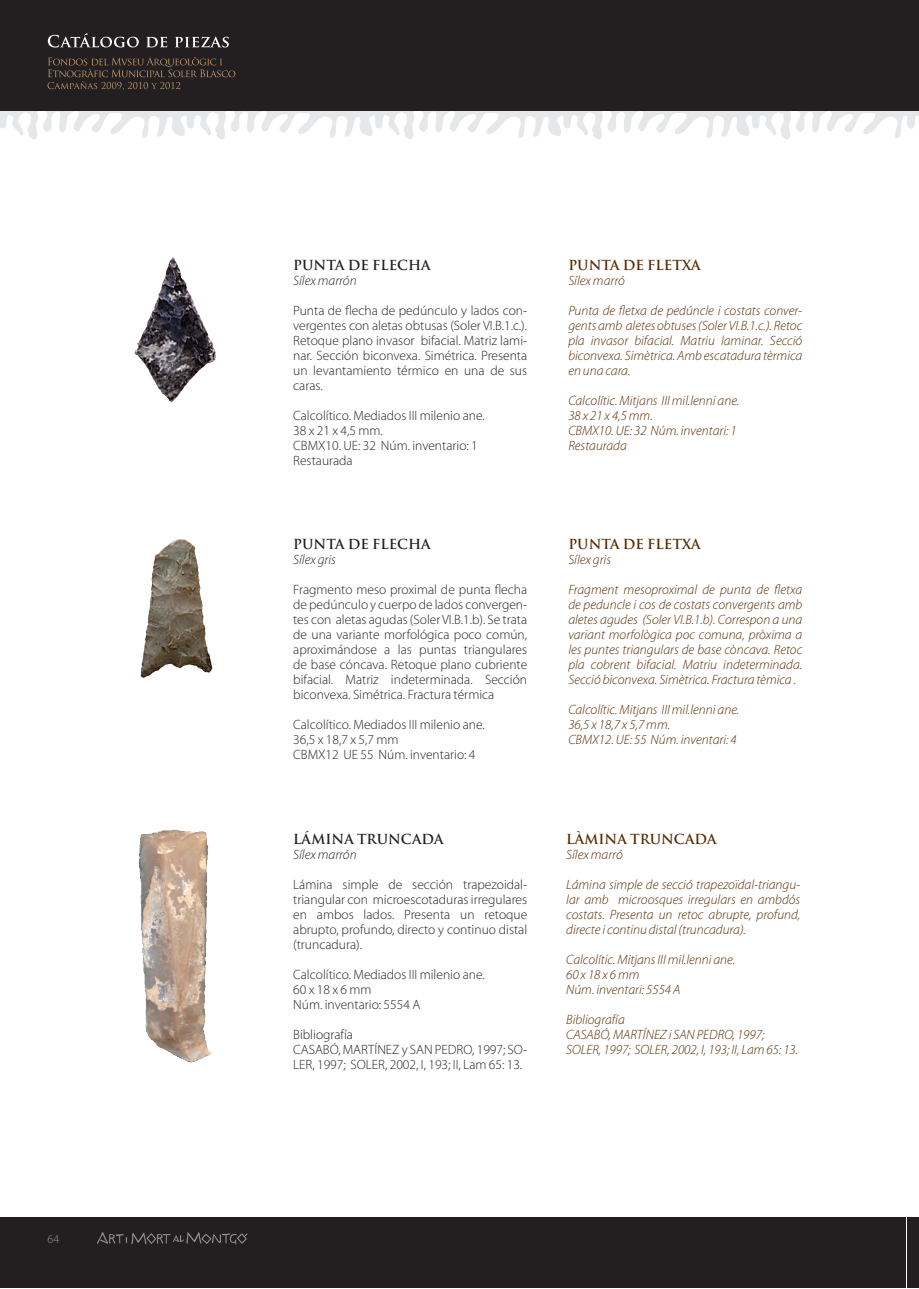
<style>
.page{position:relative;width:919px;height:1289px;background:#fff}
.page>*{position:absolute;margin:0;border:0;box-sizing:border-box;transform-origin:0 0}
.t1{font:300 13.5px/15px "Myriad Pro";color:#231f20}
.t2{font:italic 300 13.5px/15px "Myriad Pro";color:#552b00}
.t3{font:700 13.5px "Trajan Pro";color:#231f20}
.t4{font:700 13.5px "Trajan Pro";color:#552b00}
.t5{font:italic 300 13.5px "Myriad Pro";color:#231f20}
.t6{font:300 12px "Myriad Pro";color:#939598}
.s1{font-style:italic}
</style>
<div class="page">
<div style="left:1px;top:1217px;width:905px;height:71px;background:#231f20"></div>
<div style="left:0;top:0;width:906px;height:110px;background:#231f20"></div>
<svg style="left:48px;top:33px;width:91px;height:14px"></svg>
<svg style="left:146px;top:37px;width:21px;height:10px"></svg>
<svg style="left:175px;top:37px;width:54px;height:10px"></svg>
<svg style="left:47px;top:57px;width:188px;height:33px"></svg>
<svg style="left:97px;top:1232px;width:150px;height:12px"></svg>
<div style="left:906px;top:1217px;width:12px;height:71px;background:#231f20"></div>
<svg style="left:0;top:110px;width:918px;height:29px"></svg>
<div style="left:906px;top:0;width:12px;height:110px;background:#231f20"></div>
<img style="left:134px;top:257px;width:82px;height:145px">
<img style="left:139px;top:829px;width:73px;height:234px">
<img style="left:140px;top:539px;width:73px;height:139px">
<p class="t6" style="left:48px;top:1231px;width:13px">64</p>
<p class="t3" style="left:293px;top:256px;width:139px">PUNTA DE FLECHA</p>
<p class="t5" style="left:293px;top:272px;width:65px">Sílex marrón</p>
<p class="t1" style="left:293px;top:302px;width:235px;text-align:justify">Punta de flecha de pedúnculo y lados con&shy;vergentes con aletas obtusas (Soler VI.B.1.c.).<br>Retoque plano invasor bifacial. Matriz lami&shy;nar. Sección biconvexa. Simétrica. Presenta un levantamiento térmico en una de sus caras.</p>
<p class="t1" style="left:293px;top:407px;width:193px">Calcolítico. Mediados III milenio ane.<br>38 x 21 x 4,5 mm.<br>CBMX10. UE: 32 Núm. inventario: 1<br>Restaurada</p>
<p class="t3" style="left:293px;top:535px;width:139px">PUNTA DE FLECHA</p>
<p class="t5" style="left:293px;top:551px;width:44px">Sílex gris</p>
<p class="t1" style="left:293px;top:581px;width:235px;text-align:justify">Fragmento meso proximal de punta flecha de pedúnculo y cuerpo de lados convergen&shy;tes con aletas agudas (Soler VI.B.1.b). Se trata de una variante morfológica poco común, aproximándose a las puntas triangulares de base cóncava. Retoque plano cubriente bifacial. Matriz indeterminada. Sección biconvexa. Simétrica. Fractura térmica</p>
<p class="t1" style="left:293px;top:716px;width:193px">Calcolítico. Mediados III milenio ane.<br>36,5 x 18,7 x 5,7 mm<br>CBMX12 UE 55 Núm. inventario: 4</p>
<p class="t3" style="left:293px;top:830px;width:152px">LÁMINA TRUNCADA</p>
<p class="t5" style="left:293px;top:846px;width:65px">Sílex marrón</p>
<p class="t1" style="left:293px;top:876px;width:235px;text-align:justify">Lámina simple de sección trapezoidal&shy;triangular con microescotaduras irregulares en ambos lados. Presenta un retoque abrupto, profundo, directo y continuo distal (truncadura).</p>
<p class="t1" style="left:293px;top:966px;width:193px">Calcolítico. Mediados III milenio ane.<br>60 x 18 x 6 mm<br>Núm. inventario: 5554 A</p>
<p class="t1" style="left:293px;top:1026px;width:235px">Bibliografía<br>CASABÓ, MARTÍNEZ y SAN PEDRO, 1997; SO-<br>LER, 1997; SOLER, 2002, I, 193; II, Lam 65: 13<span class="s1">.</span></p>
<p class="t4" style="left:568px;top:256px;width:134px">PUNTA DE FLETXA</p>
<p class="t2" style="left:568px;top:272px;width:58px">Sílex marró</p>
<p class="t2" style="left:568px;top:302px;width:235px;text-align:justify">Punta de fletxa de pedúncle i costats conver&shy;gents amb aletes obtuses (Soler VI.B.1.c.). Retoc pla invasor bifacial. Matriu laminar. Secció biconvexa. Simètrica. Amb escatadura tèrmica en una cara.</p>
<p class="t2" style="left:568px;top:392px;width:172px">Calcolític. Mitjans III mil.lenni ane.<br>38 x 21 x 4,5 mm.<br>CBMX10. UE: 32 Núm. inventari: 1<br>Restaurada</p>
<p class="t4" style="left:568px;top:535px;width:134px">PUNTA DE FLETXA</p>
<p class="t2" style="left:568px;top:551px;width:44px">Sílex gris</p>
<p class="t2" style="left:568px;top:581px;width:235px;text-align:justify">Fragment mesoproximal de punta de fletxa de peduncle i cos de costats convergents amb aletes agudes (Soler VI.B.1.b). Correspon a una variant morfològica poc comuna, pròxima a les puntes triangulars de base còncava. Retoc pla cobrent bifacial. Matriu indeterminada.<br>Secció biconvexa. Simètrica. Fractura tèmica .</p>
<p class="t2" style="left:568px;top:701px;width:172px">Calcolític. Mitjans III mil.lenni ane.<br>36,5 x 18,7 x 5,7 mm.<br>CBMX12. UE: 55 Núm. inventari: 4</p>
<p class="t4" style="left:566px;top:830px;width:152px">LÀMINA TRUNCADA</p>
<p class="t2" style="left:566px;top:846px;width:58px">Sílex marró</p>
<p class="t2" style="left:566px;top:876px;width:235px;text-align:justify">Lámina simple de secció trapezoïdal-triangu&shy;lar amb microosques irregulars en ambdós costats. Presenta un retoc abrupte, profund, directe i continu distal (truncadura).</p>
<p class="t2" style="left:566px;top:951px;width:170px">Calcolític. Mitjans III mil.lenni ane.<br>60 x 18 x 6 mm<br>Núm. inventari: 5554 A</p>
<p class="t2" style="left:566px;top:1011px;width:233px">Bibliografía<br>CASABÓ, MARTÍNEZ i SAN PEDRO, 1997;<br>SOLER, 1997; SOLER, 2002, I, 193; II, Lam 65: 13.</p>
</div>
